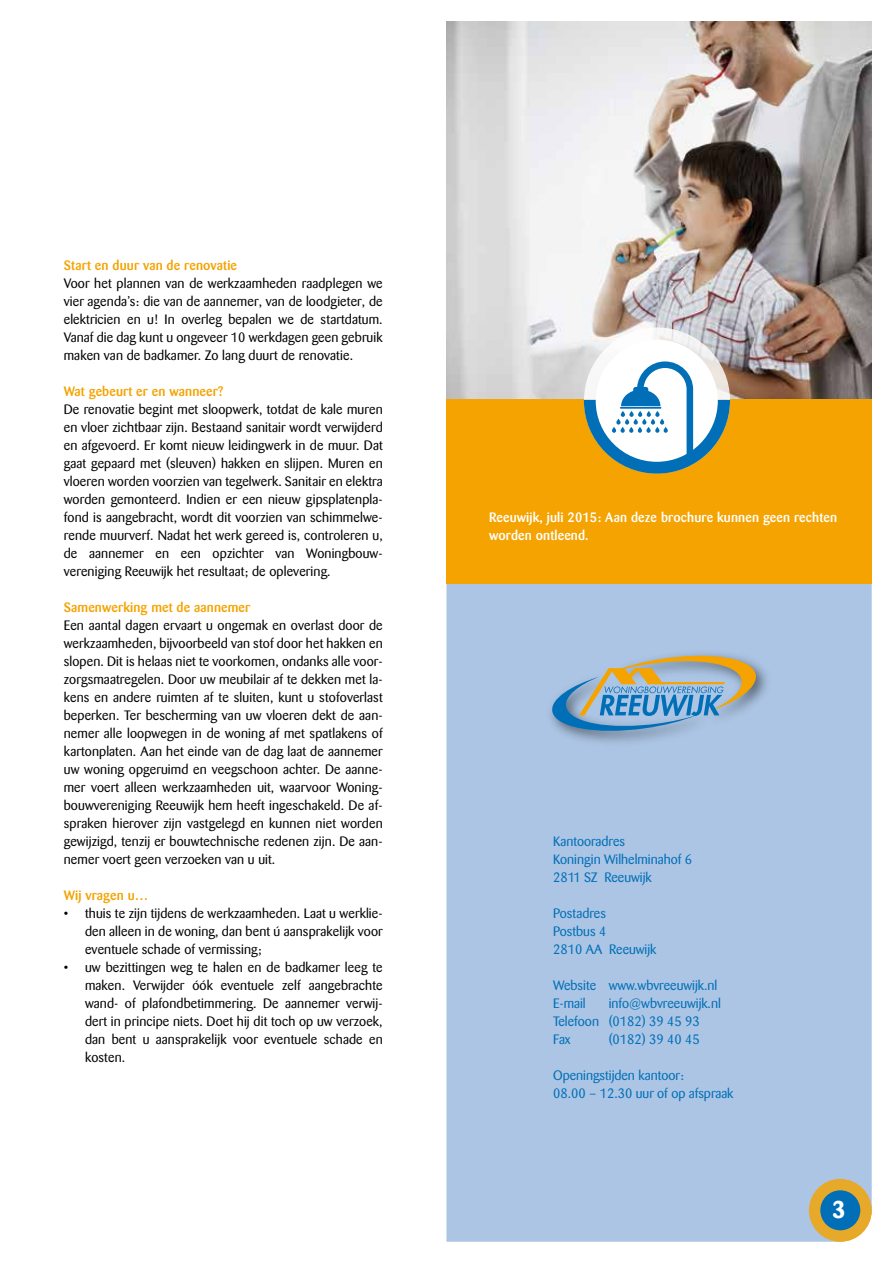
<style>
.page{position:relative;width:893px;height:1263px;background:#fff}
.page>*{position:absolute;margin:0;border:0;box-sizing:border-box;transform-origin:0 0}
.t1{font:700 24px "Barmeno";color:#fff}
.t2{font:13.5px/18px "Barmeno";letter-spacing:.01em;color:#000;text-align:justify}
.t3{font:13.5px/18px "Barmeno";color:#006fb7}
.t4{font:500 13.5px "Barmeno";letter-spacing:.01em;color:#f4a300}
.t5{font:500 13.5px/18px "Barmeno";letter-spacing:.01em;color:#fff}
</style>
<div class="page">
<img style="left:446px;top:21px;width:426px;height:379px">
<div style="left:446px;top:584px;width:426px;height:658px;background:#acc5e4"></div>
<div style="left:446px;top:400px;width:426px;height:184px;background:#f4a300"></div>
<img style="left:542px;top:645px;width:234px;height:106px">
<svg style="left:551px;top:651px;width:206px;height:84px;background:#94adbc"></svg>
<hr style="left:654px;top:682px;width:71px;height:2px;background:#f4a300">
<svg style="left:809px;top:1179px;width:63px;height:63px;background:#e4a92d"></svg>
<div style="left:820px;top:1190px;width:40px;height:40px;background:#006fb7;border-radius:50%"></div>
<svg style="left:584px;top:327px;width:146px;height:146px"></svg>
<div style="left:596px;top:340px;width:122px;height:122px;background:#fff;border-radius:50%"></div>
<svg style="left:584px;top:361px;width:146px;height:113px"></svg>
<p class="t4" style="left:64px;top:257px;width:175px">Start en duur van de renovatie</p>
<p class="t2" style="left:64px;top:274px;width:320px">Voor het plannen van de werkzaamheden raadplegen we vier agenda’s: die van de aannemer, van de loodgieter, de elektricien en u! In overleg bepalen we de startdatum.<br>Vanaf die dag kunt u ongeveer 10 werkdagen geen gebruik maken van de badkamer. Zo lang duurt de renovatie.</p>
<p class="t4" style="left:64px;top:383px;width:161px">Wat gebeurt er en wanneer?</p>
<p class="t2" style="left:64px;top:400px;width:320px">De renovatie begint met sloopwerk, totdat de kale muren en vloer zichtbaar zijn. Bestaand sanitair wordt verwijderd en afgevoerd. Er komt nieuw leidingwerk in de muur. Dat gaat gepaard met (sleuven) hakken en slijpen. Muren en vloeren worden voorzien van tegelwerk. Sanitair en elektra worden gemonteerd. Indien er een nieuw gipsplatenpla&shy;fond is aangebracht, wordt dit voorzien van schimmelwe&shy;rende muurverf. Nadat het werk gereed is, controleren u, de aannemer en een opzichter van Woningbouw&shy;vereniging Reeuwijk het resultaat; de oplevering.</p>
<p class="t4" style="left:64px;top:599px;width:188px">Samenwerking met de aannemer</p>
<p class="t2" style="left:64px;top:616px;width:320px">Een aantal dagen ervaart u ongemak en overlast door de werkzaamheden, bijvoorbeeld van stof door het hakken en slopen. Dit is helaas niet te voorkomen, ondanks alle voor&shy;zorgsmaatregelen. Door uw meubilair af te dekken met la&shy;kens en andere ruimten af te sluiten, kunt u stofoverlast beperken. Ter bescherming van uw vloeren dekt de aan&shy;nemer alle loopwegen in de woning af met spatlakens of kartonplaten. Aan het einde van de dag laat de aannemer uw woning opgeruimd en veegschoon achter. De aanne&shy;mer voert alleen werkzaamheden uit, waarvoor Woning&shy;bouwvereniging Reeuwijk hem heeft ingeschakeld. De af&shy;spraken hierover zijn vastgelegd en kunnen niet worden gewijzigd, tenzij er bouwtechnische redenen zijn. De aan&shy;nemer voert geen verzoeken van u uit.</p>
<p class="t4" style="left:64px;top:887px;width:86px">Wij vragen u…</p>
<p class="t2" style="left:85px;top:904px;width:299px;text-indent:-21px">• thuis te zijn tijdens de werkzaamheden. Laat u werklie&shy;den alleen in de woning, dan bent ú aansprakelijk voor eventuele schade of vermissing;</p>
<p class="t2" style="left:85px;top:958px;width:299px;text-indent:-21px">• uw bezittingen weg te halen en de badkamer leeg te maken. Verwijder óók eventuele zelf aangebrachte wand- of plafondbetimmering. De aannemer verwij&shy;dert in principe niets. Doet hij dit toch op uw verzoek, dan bent u aansprakelijk voor eventuele schade en kosten.</p>
<p class="t5" style="left:489px;top:508px;width:350px">Reeuwijk, juli 2015: Aan deze brochure kunnen geen rechten worden ontleend.</p>
<p class="t3" style="left:553px;top:832px;width:140px">Kantooradres<br>Koningin Wilhelminahof 6<br>2811 SZ Reeuwijk</p>
<p class="t3" style="left:553px;top:904px;width:105px">Postadres<br>Postbus 4<br>2810 AA Reeuwijk</p>
<p class="t3" style="left:553px;top:976px;width:166px">Website www.wbvreeuwijk.nl<br>E-mail</p>
<p class="t3" style="left:553px;top:994px;width:169px;text-indent:55px">info@wbvreeuwijk.nl<br>Telefoon (0182) 39 45 93<br>Fax</p>
<p class="t3" style="left:609px;top:1030px;width:93px">(0182) 39 40 45</p>
<p class="t3" style="left:553px;top:1066px;width:182px">Openingstijden kantoor:<br>08.00 – 12.30 uur of op afspraak</p>
<h1 class="t1" style="left:832px;top:1195px;width:15px">3</h1>
<h1 class="t1" style="left:832px;top:1195px;width:15px">4</h1>
</div>
